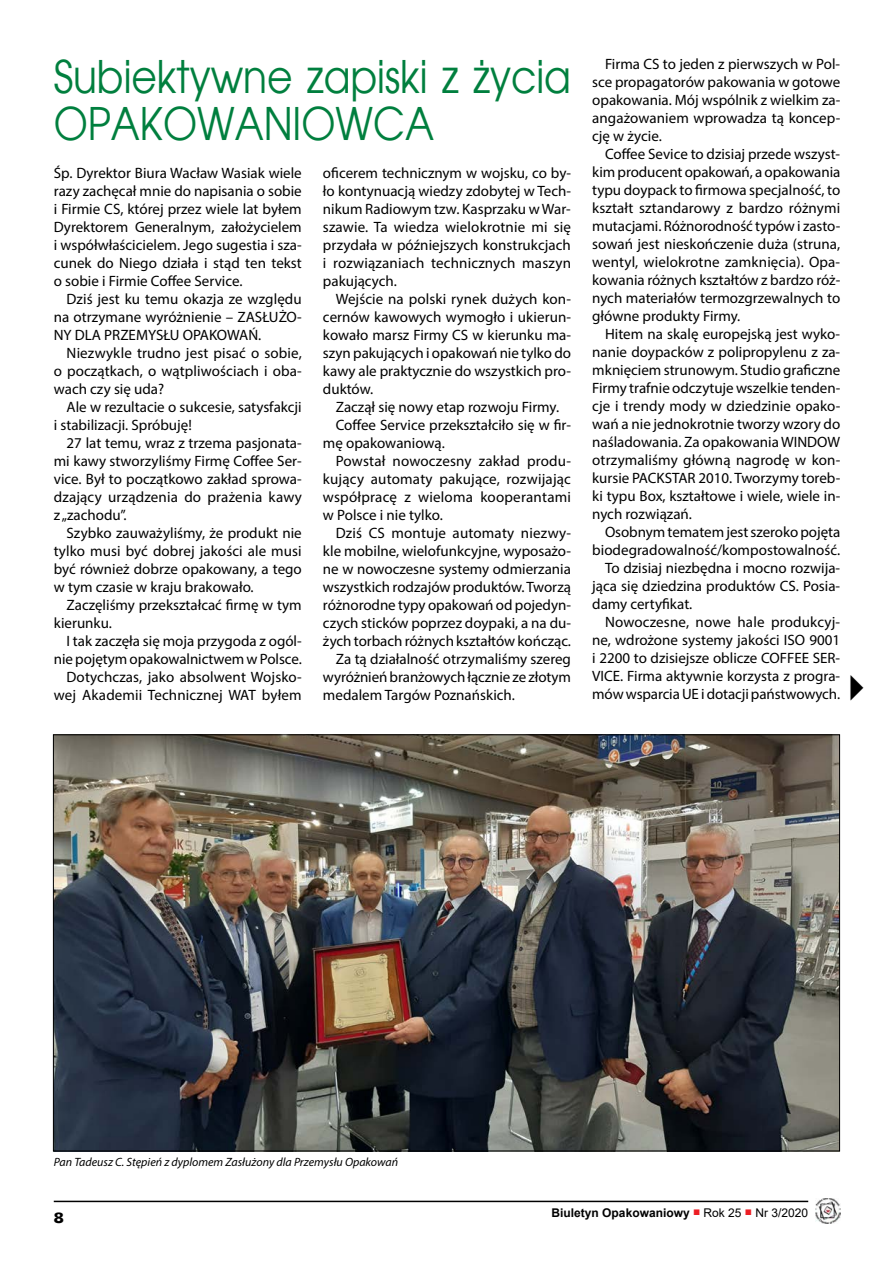
<style>
.page{position:relative;width:893px;height:1263px;background:#fff}
.page>*{position:absolute;margin:0;border:0;box-sizing:border-box;transform-origin:0 0}
.t1{font:45px/46.5px "Avalon";color:#007f3e;scale:.87 1}
.t2{font:36px "Arial";color:#000;scale:.5 1}
.t3{font:15px/18px "Myriad Pro";color:#000;text-align:justify}
.t4{font:15px "USA Black";color:#000}
.t5{font:italic 12px "Myriad Pro";color:#000}
.t6{font:700 12px "Arial";color:#000}
.s1{font-weight:400;color:#ed1d24}
.s2{font-weight:400}
</style>
<div class="page">
<hr style="left:54px;top:1201px;width:754px;height:1px;background:#000">
<img style="left:815px;top:1198px;width:25px;height:25px">
<img style="left:55px;top:737px;width:783px;height:412px">
<h1 class="t1" style="left:54px;top:53px;width:596px">Subiektywne zapiski z życia<br>OPAKOWANIOWCA</h1>
<p class="t3" style="left:323px;top:165px;width:250px">oficerem technicznym w wojsku, co by&shy;ło kontynuacją wiedzy zdobytej w Tech&shy;nikum Radiowym tzw. Kasprzaku w War&shy;szawie. Ta wiedza wielokrotnie mi się przydała w późniejszych konstrukcjach i rozwiązaniach technicznych maszyn pakujących.</p>
<p class="t3" style="left:323px;top:291px;width:250px;text-indent:13px">Wejście na polski rynek dużych kon&shy;cernów kawowych wymogło i ukierun&shy;kowało marsz Firmy CS w kierunku ma&shy;szyn pakujących i opakowań nie tylko do kawy ale praktycznie do wszystkich pro&shy;duktów.</p>
<p class="t3" style="left:336px;top:399px;width:225px">Zaczął się nowy etap rozwoju Firmy.</p>
<p class="t3" style="left:336px;top:417px;width:237px">Coffee Service przekształciło się w fir-</p>
<p class="t3" style="left:323px;top:435px;width:123px">mę opakowaniową.</p>
<p class="t3" style="left:336px;top:453px;width:237px">Powstał nowoczesny zakład produ-</p>
<p class="t3" style="left:323px;top:471px;width:249px">kujący automaty pakujące, rozwijając</p>
<p class="t3" style="left:323px;top:489px;width:250px">współpracę z wieloma kooperantami</p>
<p class="t3" style="left:323px;top:507px;width:121px">w Polsce i nie tylko.</p>
<p class="t3" style="left:336px;top:525px;width:237px">Dziś CS montuje automaty niezwy-</p>
<p class="t3" style="left:323px;top:543px;width:249px">kle mobilne, wielofunkcyjne, wyposażo-</p>
<p class="t3" style="left:323px;top:561px;width:249px">ne w nowoczesne systemy odmierzania</p>
<p class="t3" style="left:323px;top:579px;width:249px">wszystkich rodzajów produktów. Tworzą</p>
<p class="t3" style="left:323px;top:597px;width:249px">różnorodne typy opakowań od pojedyn-</p>
<p class="t3" style="left:323px;top:615px;width:249px">czych sticków poprzez doypaki, a na du-</p>
<p class="t3" style="left:323px;top:633px;width:249px">żych torbach różnych kształtów kończąc.</p>
<p class="t3" style="left:336px;top:651px;width:237px">Za tą działalność otrzymaliśmy szereg</p>
<p class="t3" style="left:323px;top:669px;width:249px">wyróżnień branżowych łącznie ze złotym</p>
<p class="t3" style="left:323px;top:687px;width:194px">medalem Targów Poznańskich.</p>
<p class="t3" style="left:54px;top:165px;width:250px">Śp. Dyrektor Biura Wacław Wasiak wiele razy zachęcał mnie do napisania o sobie i Firmie CS, której przez wiele lat byłem Dyrektorem Generalnym, założycielem i współwłaścicielem. Jego sugestia i sza&shy;cunek do Niego działa i stąd ten tekst o sobie i Firmie Coffee Service.</p>
<p class="t3" style="left:54px;top:291px;width:249px;text-indent:13px">Dziś jest ku temu okazja ze względu na otrzymane wyróżnienie – ZASŁUŻO-NY DLA PRZEMYSŁU OPAKOWAŃ.</p>
<p class="t3" style="left:54px;top:345px;width:249px;text-indent:13px">Niezwykle trudno jest pisać o sobie, o początkach, o wątpliwościach i oba&shy;wach czy się uda?</p>
<p class="t3" style="left:54px;top:399px;width:249px;text-indent:13px">Ale w rezultacie o sukcesie, satysfakcji i stabilizacji. Spróbuję!</p>
<p class="t3" style="left:54px;top:435px;width:250px;text-indent:13px">27 lat temu, wraz z trzema pasjonata&shy;mi kawy stworzyliśmy Firmę Coffee Ser&shy;vice. Był to początkowo zakład sprowa&shy;dzający urządzenia do prażenia kawy z „zachodu”.</p>
<p class="t3" style="left:54px;top:525px;width:250px;text-indent:13px">Szybko zauważyliśmy, że produkt nie tylko musi być dobrej jakości ale musi być również dobrze opakowany, a tego w tym czasie w kraju brakowało.</p>
<p class="t3" style="left:54px;top:597px;width:249px;text-indent:13px">Zaczęliśmy przekształcać firmę w tym kierunku.</p>
<p class="t3" style="left:54px;top:633px;width:250px;text-align:right">I tak zaczęła się moja przygoda z ogól&shy;nie pojętym opakowalnictwem w Polsce.<br>Dotychczas, jako absolwent Wojsko&shy;wej Akademii Technicznej WAT byłem</p>
<p class="t3" style="left:592px;top:56px;width:250px;text-indent:13px">Firma CS to jeden z pierwszych w Pol&shy;sce propagatorów pakowania w gotowe opakowania. Mój wspólnik z wielkim za&shy;angażowaniem wprowadza tą koncep&shy;cję w życie.</p>
<p class="t3" style="left:592px;top:146px;width:250px;text-indent:13px">Coffee Sevice to dzisiaj przede wszyst&shy;kim producent opakowań, a opakowania typu doypack to firmowa specjalność, to kształt sztandarowy z bardzo różnymi mutacjami. Różnorodność typów i zasto&shy;sowań jest nieskończenie duża (struna, wentyl, wielokrotne zamknięcia). Opa&shy;kowania różnych kształtów z bardzo róż&shy;nych materiałów termozgrzewalnych to główne produkty Firmy.</p>
<p class="t3" style="left:592px;top:326px;width:250px;text-indent:13px">Hitem na skalę europejską jest wyko&shy;nanie doypacków z polipropylenu z za&shy;mknięciem strunowym. Studio graficzne Firmy trafnie odczytuje wszelkie tenden&shy;cje i trendy mody w dziedzinie opako&shy;wań a nie jednokrotnie tworzy wzory do naśladowania. Za opakowania WINDOW otrzymaliśmy główną nagrodę w kon&shy;kursie PACKSTAR 2010. Tworzymy toreb&shy;ki typu Box, kształtowe i wiele, wiele in&shy;nych rozwiązań.</p>
<p class="t3" style="left:605px;top:524px;width:237px">Osobnym tematem jest szeroko pojęta</p>
<p class="t3" style="left:592px;top:542px;width:249px">biodegradowalność/kompostowalność.</p>
<p class="t3" style="left:605px;top:560px;width:237px">To dzisiaj niezbędna i mocno rozwija-</p>
<p class="t3" style="left:592px;top:578px;width:249px">jąca się dziedzina produktów CS. Posia-</p>
<p class="t3" style="left:592px;top:596px;width:102px">damy certyfikat.</p>
<p class="t3" style="left:605px;top:614px;width:237px">Nowoczesne, nowe hale produkcyj-</p>
<p class="t3" style="left:592px;top:632px;width:249px">ne, wdrożone systemy jakości ISO 9001</p>
<p class="t3" style="left:592px;top:650px;width:249px">i 2200 to dzisiejsze oblicze COFFEE SER-</p>
<p class="t3" style="left:592px;top:668px;width:249px">VICE. Firma aktywnie korzysta z progra-</p>
<p class="t3" style="left:592px;top:686px;width:249px">mów wsparcia UE i dotacji państwowych.</p>
<h2 class="t2" style="left:848px;top:668px;width:37px">►</h2>
<p class="t5" style="left:54px;top:1157px;width:346px">Pan Tadeusz C. Stępień z dyplomem Zasłużony dla Przemysłu Opakowań</p>
<p class="t4" style="left:54px;top:1209px;width:12px">8</p>
<p class="t6" style="left:552px;top:1206px;width:258px">Biuletyn Opakowaniowy <span class="s1">■</span> <span class="s2">Rok 25</span> <span class="s1">■</span> <span class="s2">Nr 3/2020</span></p>
</div>
